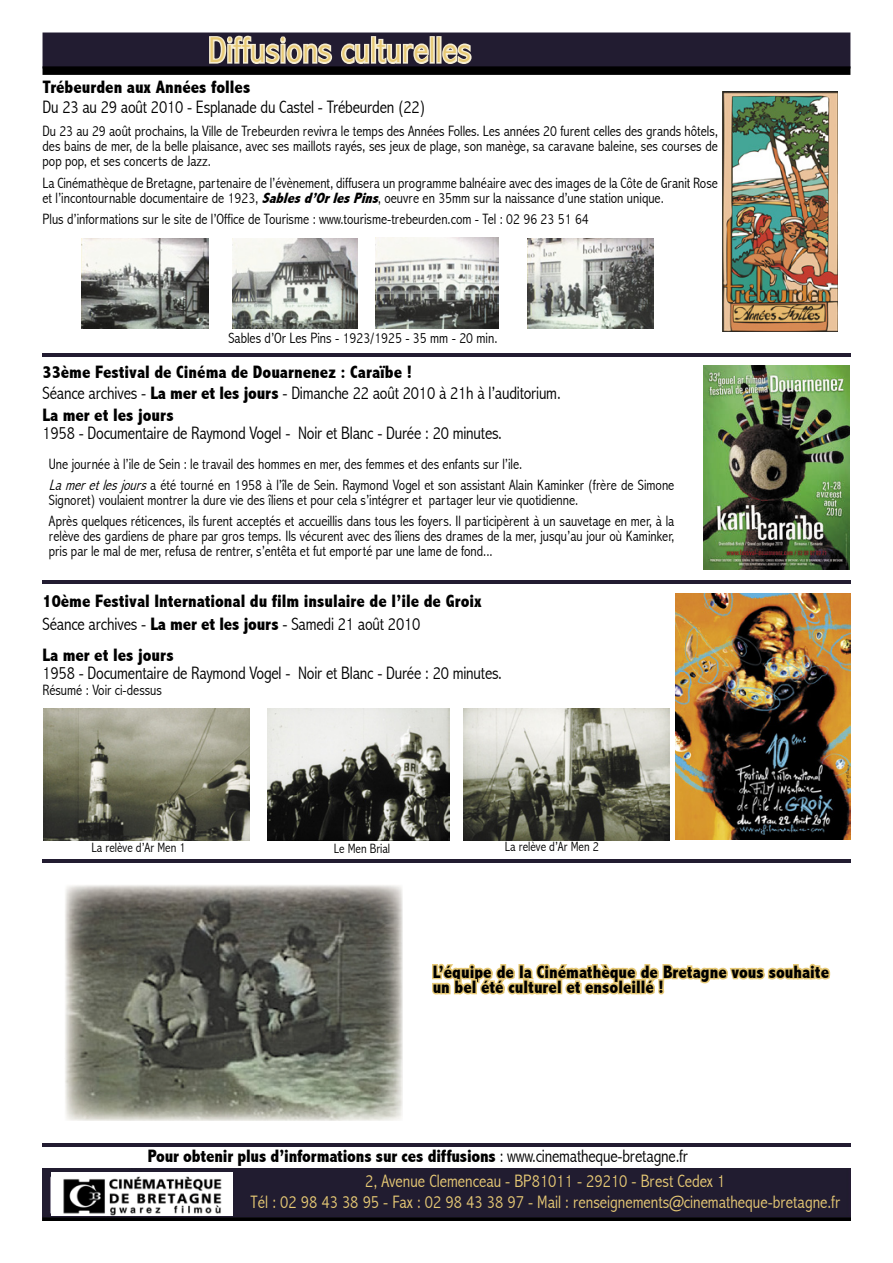
<style>
.page{position:relative;width:893px;height:1263px;background:#fff}
.page>*{position:absolute;margin:0;border:0;box-sizing:border-box;transform-origin:0 0}
.t1{font:300 condensed 36px "Abadi";letter-spacing:.02em;color:#e7c975}
.t2{font:800 condensed 18px/15px "Abadi";color:#000}
.t3{font:300 condensed 18px "Abadi";letter-spacing:-.01em;color:#000}
.t4{font:300 condensed 18px/21.6px "Abadi";color:#e7c975;text-align:center}
.t5{font:300 condensed 15px/15px "Abadi";color:#000}
.t6{font:300 condensed 13.5px "Abadi";color:#000}
.s1{font-weight:800;font-style:italic}
.s2{font-weight:300}
.s3{font-style:italic}
</style>
<div class="page">
<img style="left:43px;top:1169px;width:807px;height:51px">
<img style="left:51px;top:1172px;width:181px;height:43px">
<div style="left:43px;top:33px;width:807px;height:36px;background:#221c31"></div>
<div style="left:43px;top:66px;width:807px;height:9px;background:#000"></div>
<svg style="left:209px;top:35px;width:221px;height:29px"></svg>
<div style="left:430px;top:36px;width:5px;height:28px;border:3px solid #f6eed4"></div>
<div style="left:436px;top:36px;width:6px;height:28px;border:3px solid #f6eed4"></div>
<svg style="left:440px;top:41px;width:32px;height:23px"></svg>
<img style="left:703px;top:366px;width:147px;height:203px">
<hr style="left:42px;top:353px;width:808px;height:4px;background:#221c31">
<hr style="left:42px;top:859px;width:808px;height:4px;background:#221c31">
<img style="left:65px;top:885px;width:338px;height:236px">
<img style="left:65px;top:1058px;width:86px;height:1px">
<svg style="left:432px;top:963px;width:399px;height:32px"></svg>
<hr style="left:43px;top:1143px;width:808px;height:4px;background:#221c31">
<img style="left:723px;top:92px;width:115px;height:240px">
<img style="left:82px;top:238px;width:126px;height:91px">
<img style="left:232px;top:238px;width:125px;height:90px">
<img style="left:375px;top:238px;width:123px;height:90px">
<img style="left:528px;top:238px;width:126px;height:91px">
<hr style="left:42px;top:580px;width:808px;height:4px;background:#221c31">
<img style="left:676px;top:593px;width:174px;height:247px">
<img style="left:44px;top:709px;width:206px;height:132px">
<img style="left:463px;top:709px;width:206px;height:132px">
<img style="left:267px;top:709px;width:182px;height:132px">
<h1 class="t1" style="left:208px;top:29px;width:264px">Diffusions culturelles</h1>
<p class="t2" style="left:43px;top:79px;width:209px">Trébeurden aux Années folles</p>
<p class="t3" style="left:43px;top:97px;width:384px">Du 23 au 29 août 2010 - Esplanade du Castel - Trébeurden (22)</p>
<p class="t5" style="left:43px;top:124px;width:677px;text-align:justify">Du 23 au 29 août prochains, la Ville de Trebeurden revivra le temps des Années Folles. Les années 20 furent celles des grands hôtels, des bains de mer, de la belle plaisance, avec ses maillots rayés, ses jeux de plage, son manège, sa caravane baleine, ses courses de pop pop, et ses concerts de Jazz.</p>
<p class="t5" style="left:43px;top:175px;width:677px">La Cinémathèque de Bretagne, partenaire de l’évènement, diffusera un programme balnéaire avec des images de la Côte de Granit Rose et l’incontournable documentaire de 1923, <span class="s1">Sablesd’OrlesPins</span>, oeuvre en 35mm sur la naissance d’une station unique.</p>
<p class="t5" style="left:43px;top:211px;width:548px">Plus d’informations sur le site de l’Office de Tourisme : www.tourisme-trebeurden.com - Tel : 02 96 23 51 64</p>
<p class="t5" style="left:228px;top:330px;width:271px">Sables d’Or Les Pins - 1923/1925 - 35 mm - 20 min.</p>
<p class="t2" style="left:43px;top:362px;width:520px;line-height:20.4px">33ème Festival de Cinéma de Douarnenez : Caraïbe !<br><span class="s2">Séance archives -</span> La mer et les jours <span class="s2">- Dimanche 22 août 2010 à 21h à l’auditorium.</span></p>
<p class="t2" style="left:43px;top:407px;width:133px">La mer et les jours</p>
<p class="t3" style="left:43px;top:422px;width:461px">1958 - Documentaire de Raymond Vogel - Noir et Blanc - Durée : 20 minutes.</p>
<p class="t5" style="left:49px;top:453px;width:627px;line-height:21.5px">Une journée à l’ile de Sein : le travail des hommes en mer, des femmes et des enfants sur l’ile.<br><span class="s3">Lameretlesjours</span>a été tourné en 1958 à l’île de Sein. Raymond Vogel et son assistant Alain Kaminker (frère de Simone</p>
<p class="t5" style="left:49px;top:489px;width:627px;line-height:21.5px">Signoret) voulaient montrer la dure vie des îliens et pour cela s’intégrer et partager leur vie quotidienne.<br>Après quelques réticences, ils furent acceptés et accueillis dans tous les foyers. Il participèrent à un sauvetage en mer, à la</p>
<p class="t5" style="left:49px;top:529px;width:627px">relève des gardiens de phare par gros temps. Ils vécurent avec des îliens des drames de la mer, jusqu’au jour où Kaminker, pris par le mal de mer, refusa de rentrer, s’entêta et fut emporté par une lame de fond...</p>
<p class="t2" style="left:43px;top:589px;width:441px;line-height:23.4px">10ème Festival International du film insulaire de l’ile de Groix<br><span class="s2">Séance archives -</span> La mer et les jours <span class="s2">- Samedi 21 août 2010</span></p>
<p class="t2" style="left:43px;top:647px;width:133px">La mer et les jours</p>
<p class="t3" style="left:43px;top:663px;width:461px">1958 - Documentaire de Raymond Vogel - Noir et Blanc - Durée : 20 minutes.</p>
<p class="t5" style="left:43px;top:682px;width:121px">Résumé : Voir ci-dessus</p>
<p class="t6" style="left:91px;top:840px;width:96px">La relève d’Ar Men 1</p>
<p class="t6" style="left:505px;top:838px;width:96px">La relève d’Ar Men 2</p>
<p class="t6" style="left:334px;top:841px;width:58px">Le Men Brial</p>
<p class="t2" style="left:433px;top:964px;width:398px">L’équipe de la Cinémathèque de Bretagne vous souhaite un bel été culturel et ensoleillé !</p>
<p class="t2" style="left:148px;top:1148px;width:541px">Pour obtenir plus d’informations sur ces diffusions <span class="s2">: www.cinematheque-bretagne.fr</span></p>
<p class="t4" style="left:251px;top:1170px;width:591px">2, Avenue Clemenceau - BP81011 - 29210 - Brest Cedex 1<br>Tél : 02 98 43 38 95 - Fax : 02 98 43 38 97 - Mail : renseignements@cinematheque-bretagne.fr</p>
</div>
